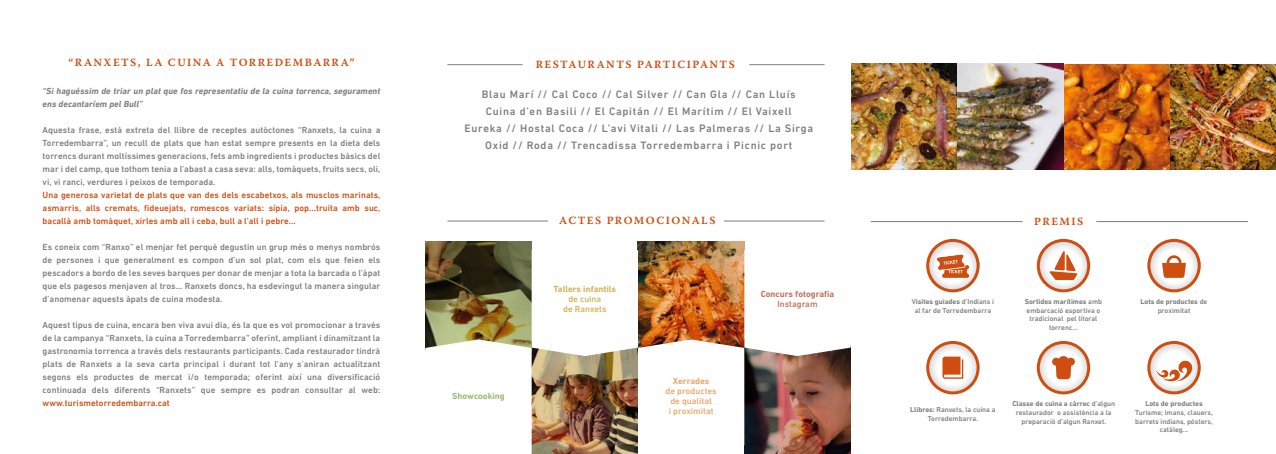
<style>
.page{position:relative;width:1276px;height:454px;background:#fff}
.page>*{position:absolute;margin:0;border:0;box-sizing:border-box;transform-origin:0 0}
.t1{font:500 11px/17px "DIN Next LT Pro";letter-spacing:.065em;color:#7e7e7d;text-align:center}
.t2{font:11px "Warnock Pro Semibold Capt";letter-spacing:.13em;color:#ce4e11}
.t3{font:500 9px/13px "DIN Next LT Pro";letter-spacing:.005em;color:#7e7e7d;text-align:justify}
.t4{font:500 9px/13px "DIN Next LT Pro";letter-spacing:.005em;color:#ce4e11;text-align:justify}
.t5{font:italic 700 9px/13px "DIN Next LT Pro";letter-spacing:.005em;color:#7e7e7d}
.t6{font:500 9px/10px "DIN Next LT Pro";color:#eda86f;text-align:center}
.t7{font:700 9px "DIN Next LT Pro";color:#c27563}
.t8{font:700 9px "DIN Next LT Pro";color:#d4b35d}
.t9{font:500 9px/10px "DIN Next LT Pro";color:#d4b35d;text-align:center}
.t10{font:700 9px "DIN Next LT Pro";color:#9cb976}
.t11{font:500 9px "DIN Next LT Pro";color:#c27563}
.t12{font:700 9px "DIN Next LT Pro";color:#eda86f}
.t13{font:500 7.3px/8.9px "DIN Next LT Pro";color:#7e7e7d;text-align:center}
.t14{font:700 7.3px/8.9px "DIN Next LT Pro";color:#7e7e7d;text-align:center}
.s1{font-weight:700}
.s2{font-weight:500}
</style>
<div class="page">
<svg style="left:638px;top:241px;width:106px;height:9px"></svg>
<svg style="left:425px;top:241px;width:106px;height:9px"></svg>
<img style="left:425px;top:250px;width:426px;height:204px">
<hr style="left:447px;top:220px;width:101px;height:1px;background:#7e7e7d">
<hr style="left:724px;top:220px;width:100px;height:1px;background:#7e7e7d">
<hr style="left:447px;top:64px;width:75px;height:1px;background:#7e7e7d">
<hr style="left:749px;top:64px;width:75px;height:1px;background:#7e7e7d">
<img style="left:851px;top:64px;width:425px;height:106px">
<hr style="left:871px;top:221px;width:151px;height:1px;background:#7e7e7d">
<hr style="left:1096px;top:221px;width:152px;height:1px;background:#7e7e7d">
<svg style="left:926px;top:239px;width:53px;height:53px"></svg>
<svg style="left:1036px;top:239px;width:54px;height:53px"></svg>
<svg style="left:1147px;top:239px;width:53px;height:53px"></svg>
<svg style="left:1036px;top:341px;width:54px;height:53px"></svg>
<svg style="left:1147px;top:341px;width:53px;height:53px"></svg>
<svg style="left:926px;top:341px;width:53px;height:53px"></svg>
<p class="t2" style="left:68px;top:55px;width:287px">“RANXETS, LA CUINA A TORREDEMBARRA”</p>
<p class="t5" style="left:43px;top:84px;width:339px">“Si haguéssim de triar un plat que fos representatiu de la cuina torrenca, segurament ens decantaríem pel Bull”</p>
<p class="t3" style="left:43px;top:123px;width:339px">Aquesta frase, està extreta del llibre de receptes autòctones “Ranxets, la cuina a Torredembarra”, un recull de plats que han estat sempre presents en la dieta dels torrencs durant moltíssimes generacions, fets amb ingredients i productes bàsics del mar i del camp, que tothom tenia a l’abast a casa seva: alls, tomàquets, fruits secs, oli, vi, vi ranci, verdures i peixos de temporada.</p>
<p class="t4" style="left:43px;top:188px;width:339px">Una generosa varietat de plats que van des dels escabetxos, als musclos marinats, asmarris, alls cremats, fideuejats, romescos variats: sípia, pop...truita amb suc, bacallà amb tomàquet, xirles amb all i ceba, bull a l’all i pebre...</p>
<p class="t3" style="left:43px;top:240px;width:339px">Es coneix com “Ranxo” el menjar fet perquè degustin un grup més o menys nombrós de persones i que generalment es compon d’un sol plat, com els que feien els pescadors a bordo de les seves barques per donar de menjar a tota la barcada o l’àpat que els pagesos menjaven al tros... Ranxets doncs, ha esdevingut la manera singular d’anomenar aquests àpats de cuina modesta.</p>
<p class="t3" style="left:43px;top:318px;width:339px">Aquest tipus de cuina, encara ben viva avui dia, és la que es vol promocionar a través de la campanya “Ranxets, la cuina a Torredembarra” oferint, ampliant i dinamitzant la gastronomia torrenca a través dels restaurants participants. Cada restaurador tindrà plats de Ranxets a la seva carta principal i durant tot l’any s’aniran actualitzant segons els productes de mercat i/o temporada; oferint així una diversificació continuada dels diferents “Ranxets” que sempre es podran consultar al web:</p>
<p class="t4" style="left:43px;top:396px;width:129px">www.turismetorredembarra.cat</p>
<p class="t2" style="left:536px;top:58px;width:200px">RESTAURANTS PARTICIPANTS</p>
<p class="t1" style="left:464px;top:86px;width:350px">Blau Marí // Cal Coco // Cal Silver // Can Gla // Can Lluís<br>Cuina d’en Basili // El Capitán // El Marítim // El Vaixell<br>Eureka // Hostal Coca // L’avi Vitali // Las Palmeras // La Sirga Oxid // Roda // Trencadissa Torredembarra i Picnic port</p>
<p class="t10" style="left:452px;top:391px;width:54px">Showcooking</p>
<p class="t2" style="left:559px;top:214px;width:158px">ACTES PROMOCIONALS</p>
<p class="t8" style="left:553px;top:283px;width:64px">Tallers infantils</p>
<p class="t9" style="left:563px;top:293px;width:45px">de cuina de Ranxets</p>
<p class="t12" style="left:673px;top:376px;width:38px">Xerrades</p>
<p class="t6" style="left:665px;top:386px;width:53px">de productes de qualitat<br>i proximitat</p>
<p class="t7" style="left:760px;top:288px;width:75px">Concurs fotografia</p>
<p class="t11" style="left:777px;top:298px;width:42px">Instagram</p>
<p class="t2" style="left:1034px;top:214px;width:50px">PREMIS</p>
<p class="t13" style="left:911px;top:296px;width:84px">V<span class="s1">isites guiades</span> d’Indians i al far de Torredembarra</p>
<p class="t13" style="left:1024px;top:296px;width:79px"><span class="s1">Sortides marítimes</span> amb embarcació esportiva o tradicional pel litoral torrenc...</p>
<p class="t14" style="left:1140px;top:296px;width:68px">Lots de productes <span class="s2">de proximitat</span></p>
<p class="t13" style="left:910px;top:405px;width:87px"><span class="s1">Llibres:</span> Ranxets, la cuina a<br>Torredembarra.</p>
<p class="t13" style="left:1012px;top:398px;width:104px"><span class="s1">Classe de cuina a càrrec</span> d’algun restaurador o assistència a la preparació d’algun Ranxet.</p>
<p class="t14" style="left:1145px;top:398px;width:59px">Lots de productes</p>
<p class="t13" style="left:1135px;top:407px;width:79px">Turisme; imans, clauers, barrets indians, pósters, catàleg...</p>
</div>
